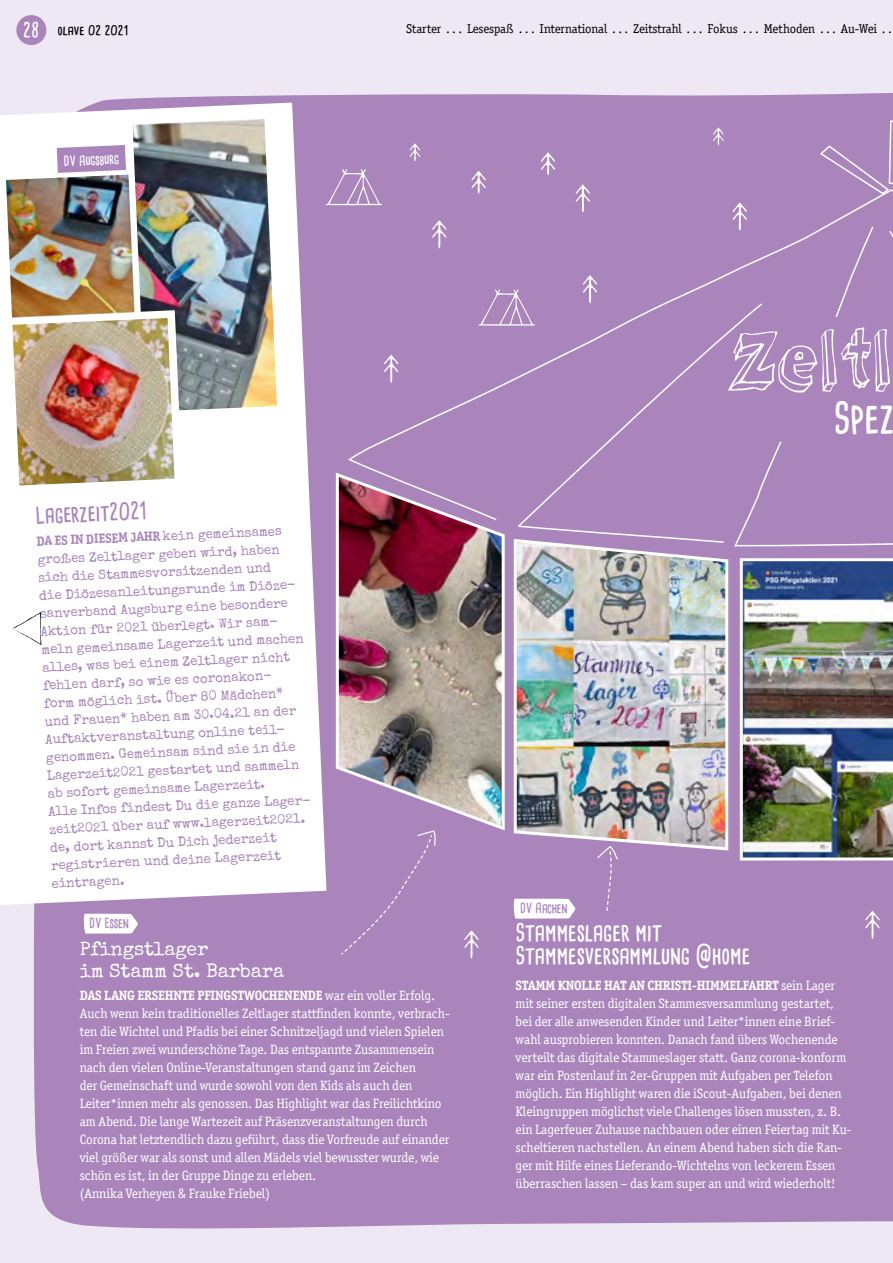
<style>
.page{position:relative;width:893px;height:1263px;background:#eee8f4}
.page>*{position:absolute;margin:0;border:0;box-sizing:border-box;transform-origin:0 0}
.Headline{font:72px "Dumb Pro";letter-spacing:-.005em;color:#fff}
.Headline-2{font:700 42.15px "Cardenio Modern";color:#fff}
.Berichte_Kästen_Head{font:700 24px "Cardenio Modern";letter-spacing:-.005em;color:#fff}
.Berichte_Kästen_Head-2{font:700 22.5px "Cardenio Modern";color:#a985bc}
.Berichte_Kästen_Head-3{font:19.5px/22.5px "Special Elite";letter-spacing:-.005em;color:#fff}
.Copy{font:13.5px/18px "Officina Ser ITC";letter-spacing:-.005em;color:#fff}
.Copy-2{font:13.5px/18px "Special Elite";color:#a985bc}
.BU{font:700 13.5px "Cardenio Modern";letter-spacing:-.015em;color:#a985bc}
.BU-2{font:700 13.5px "Cardenio Modern";color:#fff}
.t1{font:12.75px "Officina Ser ITC";letter-spacing:-.01em;color:#000}
.t2{font:700 12.75px "Cardenio Modern";letter-spacing:-.005em;color:#000;scale:1.12 1}
.s1{font-size:19.5px;color:#fff}
.s2{font-family:"Officina Ser ITC";font-weight:700}
.s3{font-weight:700}
</style>
<div class="page">
<div style="left:33px;top:93px;width:860px;height:1136px;background:#a985bc"></div>
<div style="left:346px;top:188px;width:547px;height:334px;background:#a985bc"></div>
<svg style="left:818px;top:120px;width:75px;height:75px"></svg>
<img style="left:333px;top:471px;width:173px;height:361px">
<img style="left:740px;top:558px;width:153px;height:302px">
<img style="left:512px;top:537px;width:218px;height:315px">
<svg style="left:0;top:103px;width:326px;height:802px;fill:#fff"></svg>
<img style="left:6px;top:119px;width:271px;height:366px">
<img style="left:12px;top:318px;width:163px;height:167px">
<svg style="left:409px;top:143px;width:11px;height:18px"></svg>
<svg style="left:713px;top:128px;width:11px;height:17px"></svg>
<svg style="left:471px;top:171px;width:15px;height:23px"></svg>
<svg style="left:541px;top:152px;width:14px;height:23px"></svg>
<svg style="left:432px;top:220px;width:14px;height:29px"></svg>
<svg style="left:464px;top:930px;width:15px;height:29px"></svg>
<svg style="left:865px;top:911px;width:15px;height:28px"></svg>
<svg style="left:582px;top:275px;width:15px;height:27px"></svg>
<svg style="left:384px;top:355px;width:14px;height:28px"></svg>
<svg style="left:732px;top:203px;width:15px;height:28px"></svg>
<svg style="left:575px;top:185px;width:15px;height:28px"></svg>
<div style="left:340px;top:830px;width:97px;height:126px;background:#a985bc"></div>
<svg style="left:596px;top:845px;width:23px;height:67px"></svg>
<div style="left:516px;top:302px;width:248px;height:226px;background:#a985bc"></div>
<svg style="left:517px;top:524px;width:208px;height:20px"></svg>
<div style="left:733px;top:440px;width:160px;height:107px;background:#a985bc"></div>
<svg style="left:479px;top:289px;width:56px;height:37px"></svg>
<svg style="left:326px;top:169px;width:56px;height:37px"></svg>
<div style="left:834px;top:225px;width:41px;height:94px;background:#a985bc"></div>
<svg style="left:888px;top:229px;width:5px;height:85px"></svg>
<svg style="left:83px;top:914px;width:55px;height:20px"></svg>
<svg style="left:513px;top:898px;width:62px;height:21px"></svg>
<svg style="left:13px;top:612px;width:28px;height:33px"></svg>
<div style="left:16px;top:15px;width:30px;height:30px;background:#a985bc;border-radius:50%"></div>
<p class="t2" style="left:23px;top:21px;width:95px"><span class="s1">28</span> olave 02 2021</p>
<p class="t1" style="left:406px;top:22px;width:485px">Starter . . . Lesespaß . . . International . . . Zeitstrahl . . . Fokus . . . Methoden . . . Au-Wei . .</p>
<p class="BU-2" style="left:63px;top:152px;width:57px;rotate:-3deg">DV Augsburg</p>
<p class="Berichte_Kästen_Head-2" style="left:35px;top:500px;width:113px;rotate:-3deg">Lagerzeit2021</p>
<p class="Copy-2" style="left:36px;top:532px;width:265px;rotate:-2deg"><span class="s2">DA ES IN DIESEM JAHR</span> kein gemeinsames großes Zeltlager geben wird, haben sich die Stammesvorsitzenden und<br>die Diözesanleitungsrunde im Diöze&shy;sanverband Augsburg eine besondere Aktion für 2021 überlegt. Wir sam&shy;meln gemeinsame Lagerzeit und machen alles, was bei einem Zeltlager nicht fehlen darf, so wie es coronakon-<br>form möglich ist. Über 80 Mädchen* und Frauen* haben am 30.04.21 an der Auftaktveranstaltung online teil&shy;genommen. Gemeinsam sind sie in die Lagerzeit2021 gestartet und sammeln ab sofort gemeinsame Lagerzeit.</p>
<p class="Copy-2" style="left:48px;top:801px;width:262px;rotate:-2deg">Alle Infos fi ndest Du die ganze Lager&shy;zeit2021 über auf www.lagerzeit2021. de, dort kannst Du Dich jederzeit registrieren und deine Lagerzeit eintragen.</p>
<p class="BU" style="left:89px;top:914px;width:41px">DV Essen</p>
<p class="Berichte_Kästen_Head-3" style="left:80px;top:937px;width:206px">Pfingstlager<br>im Stamm St. Barbara</p>
<p class="Copy" style="left:80px;top:986px;width:371px"><span class="s3">DAS LANG ERSEHNTE PFINGSTWOCHENENDE</span> war ein voller Erfolg.<br>Auch wenn kein traditionelles Zeltlager stattfinden konnte, verbrach&shy;ten die Wichtel und Pfadis bei einer Schnitzeljagd und vielen Spielen im Freien zwei wunderschöne Tage. Das entspannte Zusammensein nach den vielen Online-Veranstaltungen stand ganz im Zeichen<br>der Gemeinschaft und wurde sowohl von den Kids als auch den Leiter*innen mehr als genossen. Das Highlight war das Freilichtkino am Abend. Die lange Wartezeit auf Präsenzveranstaltungen durch Corona hat letztendlich dazu geführt, dass die Vorfreude auf einander viel größer war als sonst und allen Mädels viel bewusster wurde, wie schön es ist, in der Gruppe Dinge zu erleben.</p>
<p class="Copy" style="left:80px;top:1184px;width:192px">(Annika Verheyen &amp; Frauke Friebel)</p>
<p class="Headline" style="left:728px;top:316px;width:166px">Zeltl</p>
<p class="BU" style="left:520px;top:899px;width:49px">DV Aachen</p>
<p class="Headline-2" style="left:833px;top:389px;width:63px">Spez</p>
<p class="Berichte_Kästen_Head" style="left:516px;top:916px;width:148px">Stammeslager mit</p>
<p class="Berichte_Kästen_Head" style="left:516px;top:938px;width:236px">Stammesversammlung @home</p>
<p class="Copy" style="left:516px;top:977px;width:337px"><span class="s3">STAMM KNOLLE HAT AN CHRISTI-HIMMELFAHRT</span> sein Lager mit seiner ersten digitalen Stammesversammlung gestartet, bei der alle anwesenden Kinder und Leiter*innen eine Brief&shy;wahl ausprobieren konnten. Danach fand übers Wochenende verteilt das digitale Stammeslager statt. Ganz corona-konform war ein Postenlauf in 2er-Gruppen mit Aufgaben per Telefon möglich. Ein Highlight waren die iScout-Aufgaben, bei denen Kleingruppen möglichst viele Challenges lösen mussten, z. B. ein Lagerfeuer Zuhause nachbauen oder einen Feiertag mit Ku&shy;scheltieren nachstellen. An einem Abend haben sich die Ran&shy;ger mit Hilfe eines Lieferando-Wichtelns von leckerem Essen überraschen lassen – das kam super an und wird wiederholt!</p>
</div>
